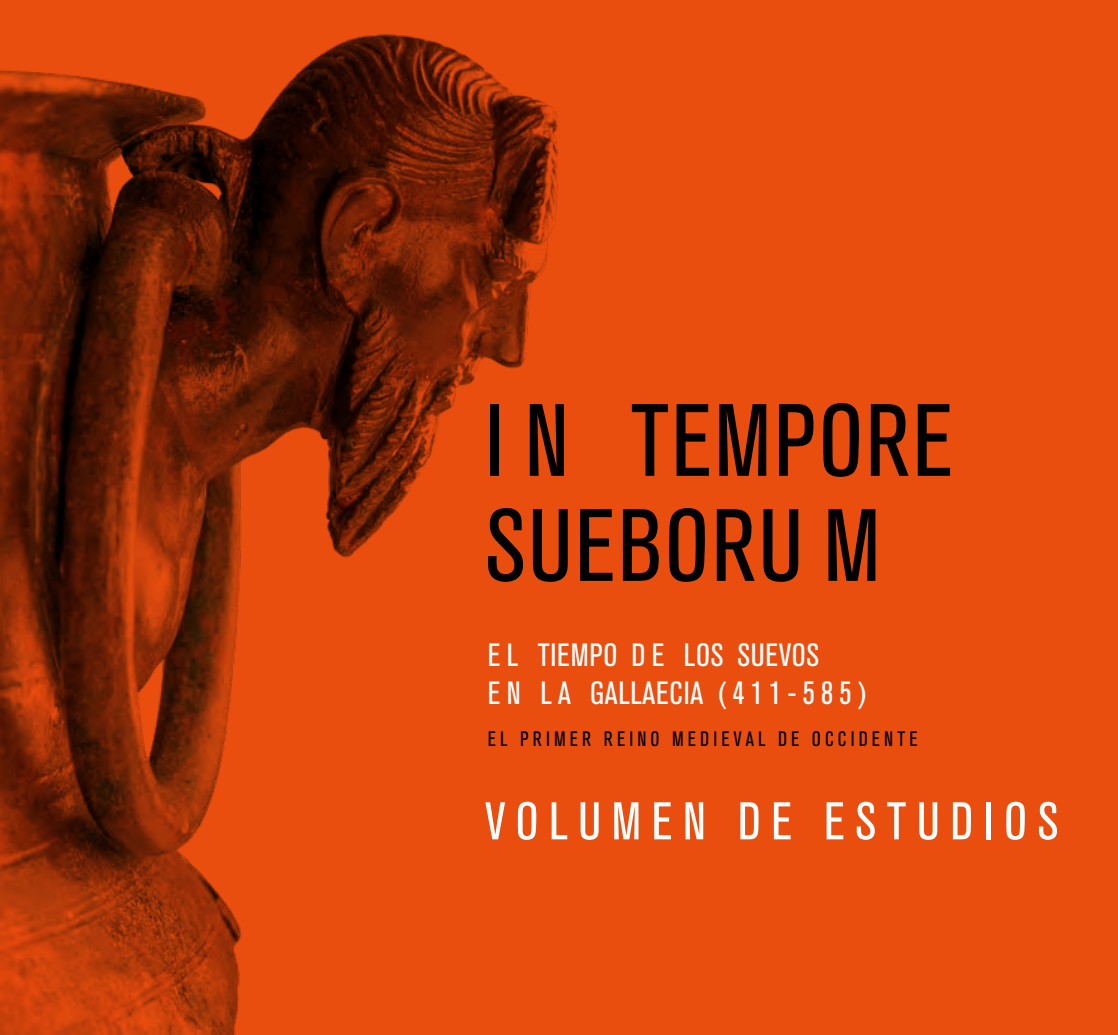
<style>
.page{position:relative;width:1118px;height:1035px;background:#fff}
.page>*{position:absolute;margin:0;border:0;box-sizing:border-box;transform-origin:0 0}
.t1{font:condensed 101.5px/105px "Akzidenz Grotesk BQ";letter-spacing:.025em;color:#000}
.t2{font:condensed 52.5px "Akzidenz Grotesk BQ";letter-spacing:.2em;color:#fff}
.t3{font:condensed 32.02px/38.3px "Akzidenz Grotesk BQ";letter-spacing:.025em;color:#fff}
.t4{font:condensed 20.65px "Akzidenz Grotesk BQ";letter-spacing:.2em;color:#000}
.s1{font-style:inherit}
</style>
<div class="page">
<div style="left:0;top:0;width:1117px;height:1035px;background:#e94e0f"></div>
<img style="left:0;top:34px;width:558px;height:1001px">
<h1 class="t1" style="left:485px;top:390px;width:469px"><span class="s1">I N</span> TEMPORE<br>SUEBOR<span class="s1">U M</span></h1>
<p class="t3" style="left:488px;top:636px;width:381px"><span class="s1">E L</span> TIEMPO <span class="s1">D E</span> LOS SUEVOS<br><span class="s1">EN LA</span> GALLAECIA <span class="s1">(411-585)</span></p>
<p class="t4" style="left:488px;top:727px;width:431px">EL PRIMER REINO MEDIEVAL DE OCCIDENTE</p>
<h2 class="t2" style="left:485px;top:792px;width:574px">VOLUMEN DE ESTUDIOS</h2>
</div>
